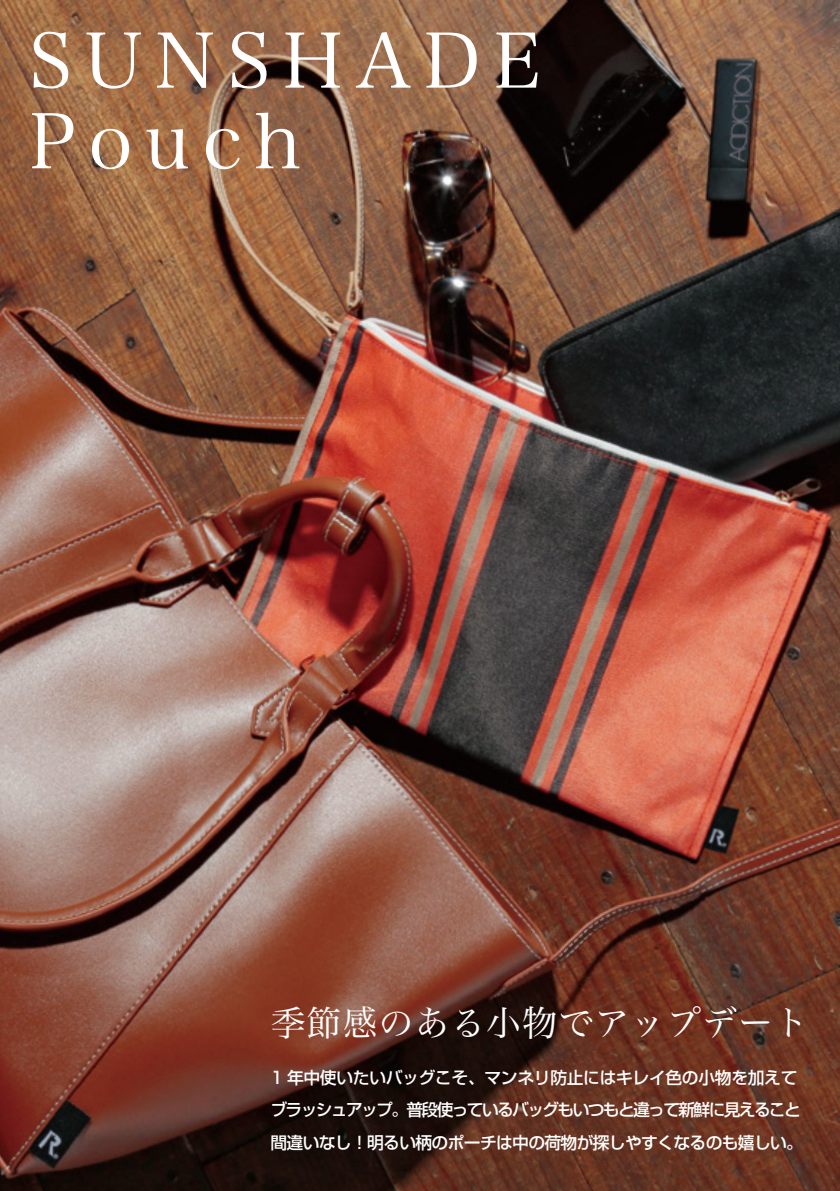
<style>
.page{position:relative;width:840px;height:1191px;background:#fff}
.page>*{position:absolute;margin:0;border:0;box-sizing:border-box;transform-origin:0 0}
.t1{font:76px "Hira Min Pro W3";letter-spacing:.16em;color:#fff}
.t2{font:35.2px "Hira Min Pro W3";letter-spacing:.02em;color:#fff}
.t3{font:500 16.8px/32.4px "Shin Go Pro";letter-spacing:-.04em;color:#fff}
</style>
<div class="page">
<img style="left:0;top:0;width:839px;height:1191px">
<h1 class="t1" style="left:29px;top:-3px;width:513px">SUNSHADE</h1>
<h1 class="t1" style="left:29px;top:77px;width:273px">Pouch</h1>
<h2 class="t2" style="left:270px;top:992px;width:539px">季節感のある小物でアップデート</h2>
<p class="t3" style="left:270px;top:1059px;width:533px">1 年中使いたいバッグこそ、マンネリ防止にはキレイ色の小物を加えてブラッシュアップ。普段使っているバッグもいつもと違って新鮮に見えること間違いなし！明るい柄のポーチは中の荷物が探しやすくなるのも嬉しい。</p>
</div>
